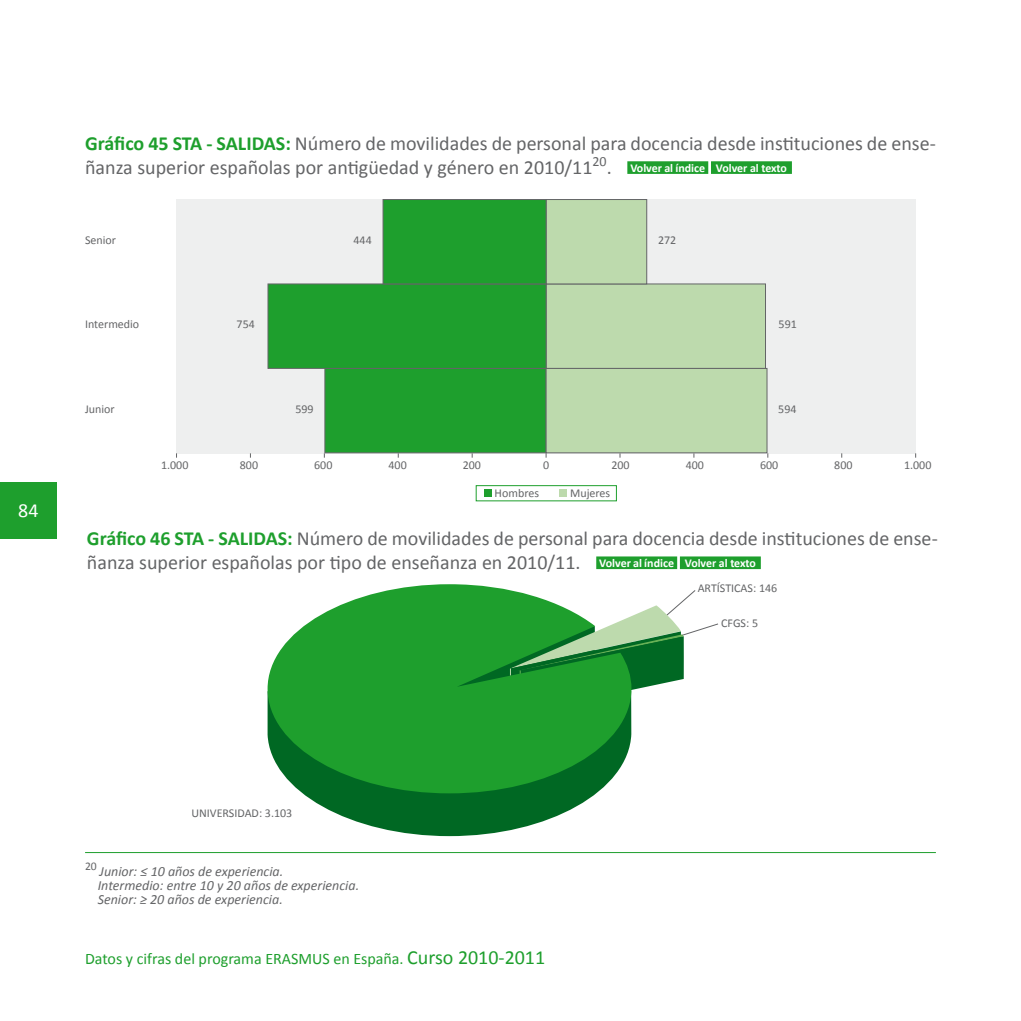
<style>
.page{position:relative;width:1021px;height:1021px;background:#fff}
.page>*{position:absolute;margin:0;border:0;box-sizing:border-box;transform-origin:0 0}
.TODO_TEXTO_OK{font:20px/24px "Calibri";color:#646567}
.t1{font:20px "Calibri";color:#fff}
.t2{font:16px "Calibri";color:#1e9f2d}
.TODO_TEXTO_OK-2{font:italic 14px "Calibri";color:#646567}
.TEXTO_GRAFICOS{font:12px "Calibri";color:#646567}
.TEXTO_GRAFICOS-2{font:700 12px "Calibri";color:#fff}
.TODO_TEXTO_OK-3{font:11.6px "Calibri";color:#646567}
.s1{font-weight:700;color:#1e9f2d}
.s2{font-size:20px}
</style>
<div class="page">
<div style="left:0;top:482px;width:57px;height:57px;background:#1e9f2d"></div>
<div style="left:475px;top:485px;width:142px;height:16px;background:#fff;border:1px solid #1e9f2d"></div>
<div style="left:484px;top:489px;width:7px;height:8px;background:#1e9f2d"></div>
<div style="left:559px;top:489px;width:7px;height:8px;background:#bddaad"></div>
<div style="left:176px;top:199px;width:740px;height:255px;background:#eeefef"></div>
<hr style="left:85px;top:852px;width:850px;height:1px;background:#1e9f2d">
<div style="left:324px;top:368px;width:222px;height:85px;background:#1e9f2d;border:1px solid #646567"></div>
<div style="left:545px;top:368px;width:222px;height:85px;background:#bddaad;border:1px solid #646567"></div>
<div style="left:545px;top:283px;width:221px;height:86px;background:#bddaad;border:1px solid #646567"></div>
<div style="left:545px;top:199px;width:102px;height:85px;background:#bddaad;border:1px solid #646567"></div>
<div style="left:267px;top:283px;width:279px;height:86px;background:#1e9f2d;border:1px solid #646567"></div>
<div style="left:382px;top:199px;width:164px;height:85px;background:#1e9f2d;border:1px solid #646567"></div>
<svg style="left:302px;top:793px;width:295px;height:43px;fill:#006823"></svg>
<svg style="left:631px;top:590px;width:87px;height:124px"></svg>
<svg style="left:267px;top:584px;width:364px;height:209px;background:#38a547"></svg>
<div style="left:627px;top:161px;width:81px;height:13px;background:#1e9f2d;border:2px solid #1e9f2d"></div>
<div style="left:596px;top:556px;width:81px;height:13px;background:#1e9f2d;border:2px solid #1e9f2d"></div>
<div style="left:711px;top:161px;width:81px;height:13px;background:#1e9f2d;border:2px solid #1e9f2d"></div>
<div style="left:680px;top:556px;width:80px;height:13px;background:#1e9f2d;border:2px solid #1e9f2d"></div>
<p class="t1" style="left:18px;top:498px;width:22px">84</p>
<p class="TODO_TEXTO_OK" style="left:85px;top:130px;width:852px"><span class="s1">Gráfico 45 STA - SALIDAS:</span> Número de movilidades de personal para docencia desde instituciones de ense&shy;ñanza superior españolas por antigüedad y género en 2010/11<sup>20</sup>.</p>
<p class="TEXTO_GRAFICOS-2" style="left:630px;top:160px;width:76px">Volver al índice</p>
<p class="TEXTO_GRAFICOS-2" style="left:716px;top:160px;width:72px">Volver al texto</p>
<p class="TEXTO_GRAFICOS" style="left:85px;top:233px;width:33px">Senior</p>
<p class="TEXTO_GRAFICOS" style="left:353px;top:233px;width:20px">444</p>
<p class="TEXTO_GRAFICOS" style="left:658px;top:233px;width:20px">272</p>
<p class="TEXTO_GRAFICOS" style="left:85px;top:317px;width:56px">Intermedio</p>
<p class="TEXTO_GRAFICOS" style="left:236px;top:317px;width:20px">754</p>
<p class="TEXTO_GRAFICOS" style="left:778px;top:317px;width:20px">591</p>
<p class="TEXTO_GRAFICOS" style="left:85px;top:401px;width:31px">Junior</p>
<p class="TEXTO_GRAFICOS" style="left:295px;top:401px;width:20px">599</p>
<p class="TEXTO_GRAFICOS" style="left:778px;top:401px;width:20px">594</p>
<p class="TEXTO_GRAFICOS" style="left:161px;top:457px;width:29px">1.000</p>
<p class="TEXTO_GRAFICOS" style="left:240px;top:457px;width:20px">800</p>
<p class="TEXTO_GRAFICOS" style="left:314px;top:457px;width:20px">600</p>
<p class="TEXTO_GRAFICOS" style="left:388px;top:457px;width:20px">400</p>
<p class="TEXTO_GRAFICOS" style="left:463px;top:457px;width:20px">200</p>
<p class="TEXTO_GRAFICOS" style="left:543px;top:457px;width:8px">0</p>
<p class="TEXTO_GRAFICOS" style="left:611px;top:457px;width:20px">200</p>
<p class="TEXTO_GRAFICOS" style="left:685px;top:457px;width:20px">400</p>
<p class="TEXTO_GRAFICOS" style="left:760px;top:457px;width:20px">600</p>
<p class="TEXTO_GRAFICOS" style="left:834px;top:457px;width:20px">800</p>
<p class="TEXTO_GRAFICOS" style="left:904px;top:457px;width:29px">1.000</p>
<p class="TEXTO_GRAFICOS" style="left:494px;top:485px;width:46px">Hombres</p>
<p class="TEXTO_GRAFICOS" style="left:570px;top:485px;width:42px">Mujeres</p>
<p class="TODO_TEXTO_OK" style="left:87px;top:525px;width:852px"><span class="s1">Gráfico 46 STA - SALIDAS:</span> Número de movilidades de personal para docencia desde instituciones de ense&shy;ñanza superior españolas por tipo de enseñanza en 2010/11.</p>
<p class="TEXTO_GRAFICOS-2" style="left:599px;top:555px;width:76px">Volver al índice</p>
<p class="TEXTO_GRAFICOS-2" style="left:685px;top:555px;width:72px">Volver al texto</p>
<p class="TEXTO_GRAFICOS" style="left:697px;top:581px;width:81px">ARTÍSTICAS: 146</p>
<p class="TEXTO_GRAFICOS" style="left:721px;top:616px;width:38px">CFGS: 5</p>
<p class="TEXTO_GRAFICOS" style="left:191px;top:805px;width:102px">UNIVERSIDAD: 3.103</p>
<p class="TODO_TEXTO_OK-3" style="left:85px;top:858px;width:13px">20</p>
<p class="TODO_TEXTO_OK-2" style="left:99px;top:862px;width:185px">Junior: ≤ 10 años de experiencia.</p>
<p class="TODO_TEXTO_OK-2" style="left:98px;top:876px;width:263px">Intermedio: entre 10 y 20 años de experiencia.</p>
<p class="TODO_TEXTO_OK-2" style="left:98px;top:890px;width:187px">Senior: ≥ 20 años de experiencia.</p>
<p class="t2" style="left:85px;top:949px;width:461px">Datos y cifras del programa ERASMUS en España. <span class="s2">Curso 2010-2011</span></p>
</div>
